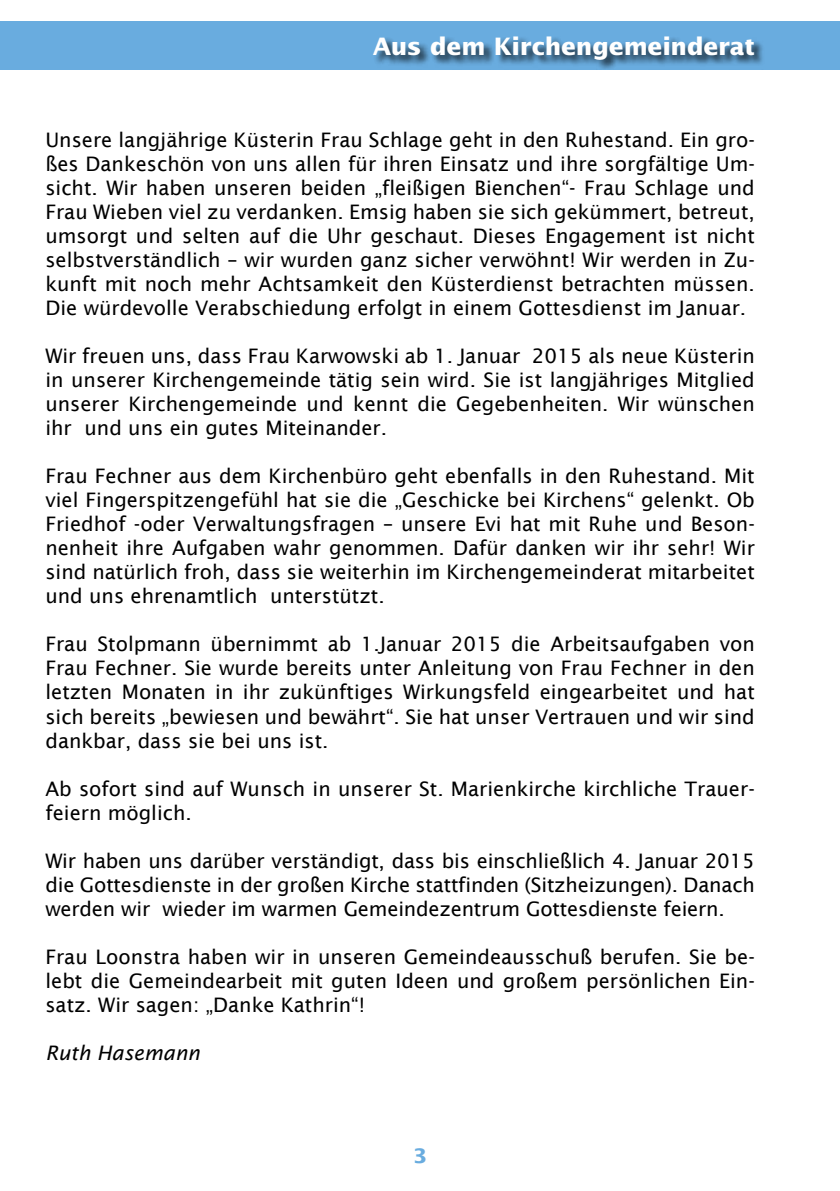
<style>
.page{position:relative;width:840px;height:1191px;background:#fff}
.page>*{position:absolute;margin:0;border:0;box-sizing:border-box;transform-origin:0 0}
.t1{font:700 24px "Lucida Sans";letter-spacing:-.01em;color:#fff}
.t2{font:20px/24px "Lucida Sans";color:#000;text-align:justify}
.t3{font:italic 20px "Lucida Sans";color:#000}
.t4{font:700 20px "Lucida Sans";color:#69acdf}
</style>
<div class="page">
<div style="left:0;top:21px;width:839px;height:48px;background:#69acdf"></div>
<div style="left:372px;top:36px;width:392px;height:34px;background:#000;opacity:.75"></div>
<p class="t1" style="left:372px;top:32px;width:383px">Aus dem Kirchengemeinderat</p>
<p class="t2" style="left:45px;top:128px;width:710px">Unsere langjährige Küsterin Frau Schlage geht in den Ruhestand. Ein gro&shy;ßes Dankeschön von uns allen für ihren Einsatz und ihre sorgfältige Um&shy;sicht. Wir haben unseren beiden „fleißigen Bienchen“- Frau Schlage und Frau Wieben viel zu verdanken. Emsig haben sie sich gekümmert, betreut, umsorgt und selten auf die Uhr geschaut. Dieses Engagement ist nicht selbstverständlich – wir wurden ganz sicher verwöhnt! Wir werden in Zu&shy;kunft mit noch mehr Achtsamkeit den Küsterdienst betrachten müssen.<br>Die würdevolle Verabschiedung erfolgt in einem Gottesdienst im Januar.</p>
<p class="t2" style="left:45px;top:344px;width:710px">Wir freuen uns, dass Frau Karwowski ab 1. Januar 2015 als neue Küsterin in unserer Kirchengemeinde tätig sein wird. Sie ist langjähriges Mitglied unserer Kirchengemeinde und kennt die Gegebenheiten. Wir wünschen ihr und uns ein gutes Miteinander.</p>
<p class="t2" style="left:45px;top:464px;width:710px">Frau Fechner aus dem Kirchenbüro geht ebenfalls in den Ruhestand. Mit viel Fingerspitzengefühl hat sie die „Geschicke bei Kirchens“ gelenkt. Ob Friedhof -oder Verwaltungsfragen – unsere Evi hat mit Ruhe und Beson&shy;nenheit ihre Aufgaben wahr genommen. Dafür danken wir ihr sehr! Wir sind natürlich froh, dass sie weiterhin im Kirchengemeinderat mitarbeitet und uns ehrenamtlich unterstützt.</p>
<p class="t2" style="left:45px;top:632px;width:710px">Frau Stolpmann übernimmt ab 1.Januar 2015 die Arbeitsaufgaben von Frau Fechner. Sie wurde bereits unter Anleitung von Frau Fechner in den letzten Monaten in ihr zukünftiges Wirkungsfeld eingearbeitet und hat sich bereits „bewiesen und bewährt“. Sie hat unser Vertrauen und wir sind dankbar, dass sie bei uns ist.</p>
<p class="t2" style="left:45px;top:776px;width:710px">Ab sofort sind auf Wunsch in unserer St. Marienkirche kirchliche Trauer&shy;feiern möglich.</p>
<p class="t2" style="left:45px;top:848px;width:710px">Wir haben uns darüber verständigt, dass bis einschließlich 4. Januar 2015 die Gottesdienste in der großen Kirche stattfinden (Sitzheizungen). Danach werden wir wieder im warmen Gemeindezentrum Gottesdienste feiern.</p>
<p class="t2" style="left:45px;top:944px;width:710px">Frau Loonstra haben wir in unseren Gemeindeausschuß berufen. Sie be&shy;lebt die Gemeindearbeit mit guten Ideen und großem persönlichen Ein&shy;satz. Wir sagen: „Danke Kathrin“!</p>
<p class="t3" style="left:45px;top:1041px;width:156px">Ruth Hasemann</p>
<p class="t4" style="left:413px;top:1143px;width:15px">3</p>
</div>
